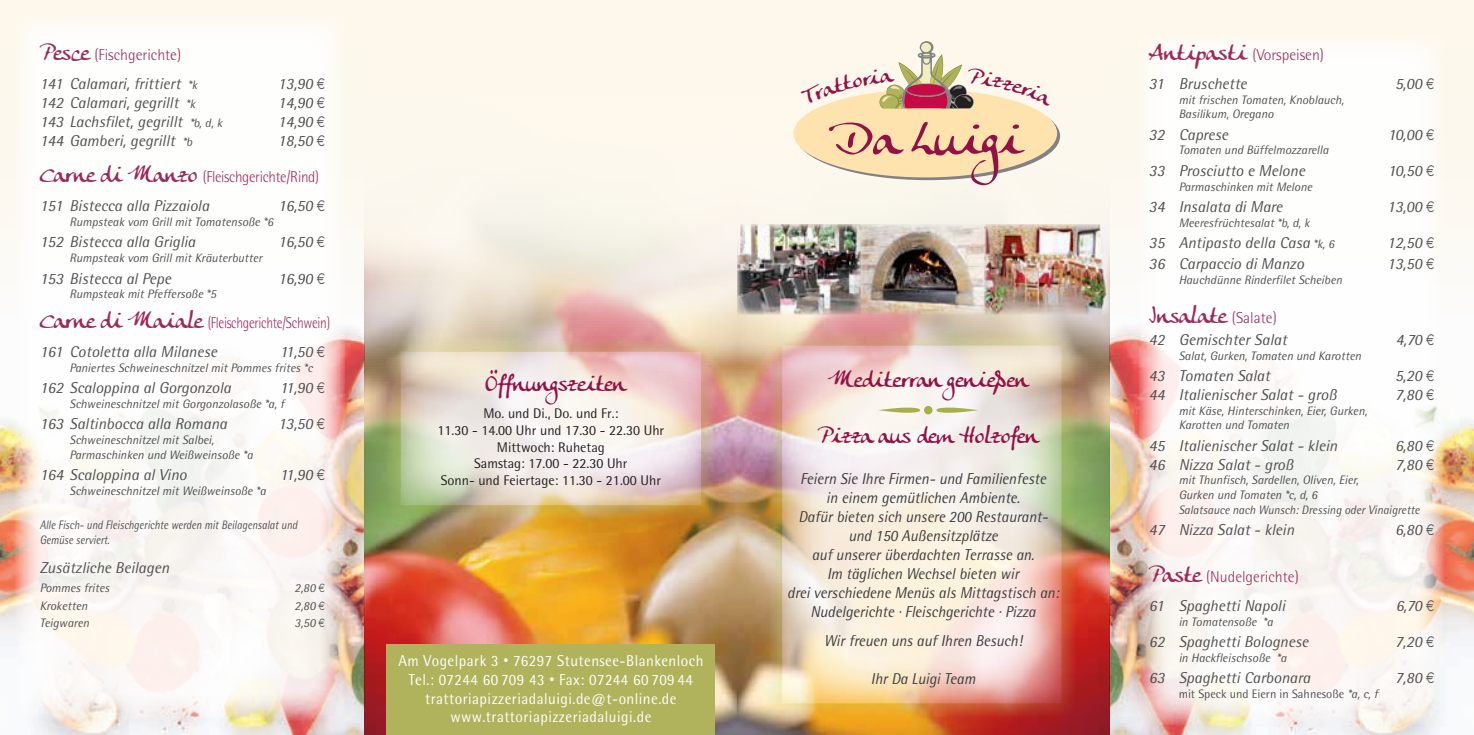
<style>
.page{position:relative;width:1474px;height:735px;background:#fff}
.page>*{position:absolute;margin:0;border:0;box-sizing:border-box;transform-origin:0 0}
.t1{font:22.75px "Anke Calligraphic FG";color:#911247}
.t2{font:italic 15.75px/28.9px "Rotis Semi Sans";color:#3e3e3f}
.t3{font:italic 15.75px/18.9px "Rotis Semi Sans";color:#3e3e3f;text-align:center;scale:.95 1}
.t4{font:15.75px/18.9px "Rotis Semi Sans";letter-spacing:.03em;color:#fff;text-align:center;scale:.95 1}
.t5{font:300 15.75px/28.9px "Rotis Semi Sans";letter-spacing:-.02em;color:#911247;scale:.85 1}
.t6{font:300 15.75px/28.9px "Rotis Semi Sans";color:#911247}
.t7{font:14px/16.8px "Rotis Semi Sans";color:#231f20;text-align:center}
.t8{font:italic 12.25px/14.7px "Rotis Semi Sans";color:#3e3e3f}
.t9{font:italic 12.25px/14.7px "Rotis Semi Sans";color:#3e3e3f;scale:.86 1}
.t10{font:12.25px "Rotis Semi Sans";color:#3e3e3f}
.s1{font-family:"Anke Calligraphic FG";font-style:normal;font-size:22.75px;color:#911247}
.s2{font-weight:300;font-style:normal;color:#911247}
.s3{font-size:12.25px}
.s4{font-family:"Euro Sans";font-style:normal}
.s5{font-family:"Anke Calligraphic FG";font-weight:400;font-size:22.75px}
.s6{font-weight:400;font-style:italic;color:#3e3e3f}
.s7{font-size:10.5px}
.s8{font-family:"Rotis Semi Sans";font-weight:300;font-size:15.75px}
.s9{font-style:italic}
</style>
<div class="page">
<img style="left:0;top:317px;width:365px;height:417px">
<img style="left:1109px;top:317px;width:364px;height:417px">
<img style="left:737px;top:317px;width:372px;height:417px">
<img style="left:365px;top:317px;width:372px;height:417px">
<div style="left:0;top:0;width:1473px;height:317px;background:#fef8ec"></div>
<svg style="left:15px;top:27px;width:330px;height:692px"></svg>
<svg style="left:1138px;top:46px;width:306px;height:678px"></svg>
<img style="left:768px;top:331px;width:307px;height:386px">
<img style="left:386px;top:337px;width:329px;height:182px">
<svg style="left:878px;top:405px;width:100px;height:9px"></svg>
<div style="left:793px;top:89px;width:264px;height:88px;background:#fee3af;border-radius:50%"></div>
<svg style="left:828px;top:122px;width:75px;height:32px"></svg>
<svg style="left:911px;top:122px;width:113px;height:63px"></svg>
<img style="left:861px;top:224px;width:123px;height:90px">
<img style="left:737px;top:224px;width:124px;height:90px">
<img style="left:984px;top:224px;width:125px;height:90px">
<div style="left:386px;top:643px;width:329px;height:91px;background:#b0b35b"></div>
<svg style="left:817px;top:41px;width:216px;height:67px"></svg>
<p class="t2" style="left:40px;top:40px;width:159px"><span class="s1">Pesce</span> <span class="s2">(Fischgerichte)<br></span>141 Calamari, frittiert <span class="s3">*k</span></p>
<p class="t2" style="left:278px;top:69px;width:49px">13,90 <span class="s4">E</span></p>
<p class="t2" style="left:40px;top:88px;width:157px">142 Calamari, gegrillt <span class="s3">*k</span></p>
<p class="t2" style="left:278px;top:88px;width:49px">14,90 <span class="s4">E</span></p>
<p class="t2" style="left:40px;top:107px;width:184px">143 Lachsfilet, gegrillt <span class="s3">*b, d, k</span></p>
<p class="t2" style="left:278px;top:107px;width:49px">14,90 <span class="s4">E</span></p>
<p class="t2" style="left:40px;top:125px;width:154px">144 Gamberi, gegrillt <span class="s3">*b</span></p>
<p class="t2" style="left:278px;top:125px;width:49px">18,50 <span class="s4">E</span></p>
<p class="t2" style="left:40px;top:162px;width:281px"><span class="s1">Carne di Manzo</span> <span class="s2">(Fleischgerichte/Rind)<br></span>151 Bistecca alla Pizzaiola</p>
<p class="t2" style="left:278px;top:191px;width:49px">16,50 <span class="s4">E</span></p>
<p class="t8" style="left:69px;top:214px;width:205px">Rumpsteak vom Grill mit Tomatensoße *6</p>
<p class="t2" style="left:40px;top:227px;width:157px">152 Bistecca alla Griglia</p>
<p class="t2" style="left:278px;top:227px;width:49px">16,50 <span class="s4">E</span></p>
<p class="t8" style="left:69px;top:250px;width:194px">Rumpsteak vom Grill mit Kräuterbutter</p>
<p class="t2" style="left:40px;top:263px;width:133px">153 Bistecca al Pepe</p>
<p class="t2" style="left:278px;top:263px;width:49px">16,90 <span class="s4">E</span></p>
<p class="t8" style="left:69px;top:286px;width:148px">Rumpsteak mit Pfeffersoße *5</p>
<p class="t5" style="left:40px;top:308px;width:343px"><span class="s5">Carne di Maiale</span> (Fleischgerichte/Schwein)<br><span class="s6">161 Cotoletta alla Milanese</span></p>
<p class="t2" style="left:280px;top:336px;width:47px">11,50 <span class="s4">E</span></p>
<p class="t8" style="left:69px;top:360px;width:245px">Paniertes Schweineschnitzel mit Pommes frites *c</p>
<p class="t2" style="left:40px;top:373px;width:193px">162 Scaloppina al Gorgonzola</p>
<p class="t2" style="left:280px;top:373px;width:47px">11,90 <span class="s4">E</span></p>
<p class="t8" style="left:69px;top:396px;width:216px">Schweineschnitzel mit Gorgonzolasoße *a, f</p>
<p class="t2" style="left:40px;top:409px;width:189px">163 Saltinbocca alla Romana</p>
<p class="t2" style="left:278px;top:409px;width:49px">13,50 <span class="s4">E</span></p>
<p class="t8" style="left:69px;top:432px;width:185px">Schweineschnitzel mit Salbei,<br>Parmaschinken und Weißweinsoße *a</p>
<p class="t2" style="left:40px;top:459px;width:149px">164 Scaloppina al Vino</p>
<p class="t2" style="left:280px;top:459px;width:47px">11,90 <span class="s4">E</span></p>
<p class="t8" style="left:69px;top:482px;width:198px">Schweineschnitzel mit Weißweinsoße *a</p>
<p class="t9" style="left:40px;top:517px;width:301px">Alle Fisch- und Fleischgerichte werden mit Beilagensalat und<br>Gemüse serviert.</p>
<p class="t2" style="left:40px;top:552px;width:131px">Zusätzliche Beilagen</p>
<p class="t8" style="left:40px;top:580px;width:71px">Pommes frites</p>
<p class="t8" style="left:294px;top:580px;width:32px">2,80 <span class="s4">E</span></p>
<p class="t8" style="left:40px;top:597px;width:49px">Kroketten</p>
<p class="t8" style="left:294px;top:597px;width:32px">2,80 <span class="s4">E</span></p>
<p class="t8" style="left:40px;top:614px;width:51px">Teigwaren</p>
<p class="t8" style="left:294px;top:614px;width:32px">3,50 <span class="s4">E</span></p>
<h1 class="t1" style="left:486px;top:370px;width:141px">Öffnungszeiten</h1>
<p class="t7" style="left:437px;top:404px;width:228px">Mo. und Di., Do. und Fr.:<br>11.30 - 14.00 Uhr und 17.30 - 22.30 Uhr<br>Mittwoch: Ruhetag<br>Samstag: 17.00 - 22.30 Uhr<br>Sonn- und Feiertage: 11.30 - 21.00 Uhr</p>
<p class="t4" style="left:398px;top:650px;width:323px">Am Vogelpark 3 <span class="s7">•</span> 76297 Stutensee-Blankenloch Tel.: 07244 60 709 43 <span class="s7">•</span> Fax: 07244 60 709 44 trattoriapizzeriadaluigi.de@t-online.de www.trattoriapizzeriadaluigi.de</p>
<h1 class="t1" style="left:828px;top:366px;width:201px">Mediterran genießen</h1>
<h1 class="t1" style="left:817px;top:421px;width:222px">Pizza aus dem Holzofen</h1>
<p class="t3" style="left:787px;top:469px;width:287px">Feiern Sie Ihre Firmen- und Familienfeste<br>in einem gemütlichen Ambiente.<br>Dafür bieten sich unsere 200 Restaurant&shy;und 150 Außensitzplätze<br>auf unserer überdachten Terrasse an.<br>Im täglichen Wechsel bieten wir<br>drei verschiedene Menüs als Mittagstisch an:<br>Nudelgerichte · Fleischgerichte · Pizza</p>
<p class="t3" style="left:824px;top:630px;width:210px">Wir freuen uns auf Ihren Besuch!</p>
<p class="t3" style="left:870px;top:669px;width:111px">Ihr Da Luigi Team</p>
<p class="t6" style="left:1148px;top:40px;width:177px"><span class="s5">Antipasti</span> (Vorspeisen)<br><span class="s6">31 Bruschette</span></p>
<p class="t2" style="left:1394px;top:69px;width:41px">5,00 <span class="s4">E</span></p>
<p class="t8" style="left:1178px;top:92px;width:167px">mit frischen Tomaten, Knoblauch,<br>Basilikum, Oregano</p>
<p class="t2" style="left:1148px;top:120px;width:81px">32 Caprese</p>
<p class="t2" style="left:1387px;top:120px;width:48px">10,00 <span class="s4">E</span></p>
<p class="t8" style="left:1178px;top:143px;width:151px">Tomaten und Büffelmozzarella</p>
<p class="t2" style="left:1148px;top:156px;width:158px">33 Prosciutto e Melone</p>
<p class="t2" style="left:1387px;top:156px;width:48px">10,50 <span class="s4">E</span></p>
<p class="t8" style="left:1178px;top:179px;width:135px">Parmaschinken mit Melone</p>
<p class="t2" style="left:1148px;top:192px;width:135px">34 Insalata di Mare</p>
<p class="t2" style="left:1387px;top:192px;width:49px">13,00 <span class="s4">E</span></p>
<p class="t8" style="left:1178px;top:215px;width:132px">Meeresfrüchtesalat *b, d, k</p>
<p class="t2" style="left:1148px;top:228px;width:187px">35 Antipasto della Casa <span class="s3">*k, 6</span></p>
<p class="t2" style="left:1387px;top:228px;width:49px">12,50 <span class="s4">E</span></p>
<p class="t2" style="left:1148px;top:249px;width:156px">36 Carpaccio di Manzo</p>
<p class="t2" style="left:1387px;top:249px;width:49px">13,50 <span class="s4">E</span></p>
<p class="t8" style="left:1178px;top:272px;width:165px">Hauchdünne Rinderfilet Scheiben</p>
<h1 class="t1" style="left:1148px;top:302px;width:129px">Insalate <span class="s8">(Salate)</span></h1>
<p class="t2" style="left:1148px;top:324px;width:139px">42 Gemischter Salat</p>
<p class="t2" style="left:1395px;top:324px;width:40px">4,70 <span class="s4">E</span></p>
<p class="t8" style="left:1178px;top:347px;width:184px">Salat, Gurken, Tomaten und Karotten</p>
<p class="t2" style="left:1148px;top:361px;width:123px">43 Tomaten Salat</p>
<p class="t2" style="left:1394px;top:361px;width:41px">5,20 <span class="s4">E</span></p>
<p class="t2" style="left:1148px;top:379px;width:189px">44 Italienischer Salat - groß</p>
<p class="t2" style="left:1394px;top:379px;width:41px">7,80 <span class="s4">E</span></p>
<p class="t8" style="left:1178px;top:402px;width:190px">mit Käse, Hinterschinken, Eier, Gurken,<br>Karotten und Tomaten</p>
<p class="t2" style="left:1148px;top:430px;width:190px">45 Italienischer Salat - klein</p>
<p class="t2" style="left:1394px;top:430px;width:41px">6,80 <span class="s4">E</span></p>
<p class="t2" style="left:1148px;top:449px;width:146px">46 Nizza Salat - groß</p>
<p class="t2" style="left:1394px;top:449px;width:41px">7,80 <span class="s4">E</span></p>
<p class="t8" style="left:1178px;top:472px;width:242px">mit Thunfisch, Sardellen, Oliven, Eier,<br>Gurken und Tomaten *c, d, 6<br>Salatsauce nach Wunsch: Dressing oder Vinaigrette</p>
<p class="t2" style="left:1148px;top:515px;width:147px">47 Nizza Salat - klein</p>
<p class="t2" style="left:1394px;top:515px;width:41px">6,80 <span class="s4">E</span></p>
<p class="t2" style="left:1148px;top:561px;width:151px"><span class="s1">Paste</span> <span class="s2">(Nudelgerichte)<br></span>61 Spaghetti Napoli</p>
<p class="t2" style="left:1395px;top:590px;width:40px">6,70 <span class="s4">E</span></p>
<p class="t8" style="left:1178px;top:613px;width:96px">in Tomatensoße *a</p>
<p class="t2" style="left:1148px;top:626px;width:161px">62 Spaghetti Bolognese</p>
<p class="t2" style="left:1394px;top:626px;width:41px">7,20 <span class="s4">E</span></p>
<p class="t8" style="left:1178px;top:649px;width:109px">in Hackfleischsoße *a</p>
<p class="t2" style="left:1148px;top:662px;width:163px">63 Spaghetti Carbonara</p>
<p class="t2" style="left:1394px;top:662px;width:41px">7,80 <span class="s4">E</span></p>
<p class="t10" style="left:1178px;top:686px;width:201px">mit Speck und Eiern in Sahnesoße <span class="s9">*a, c, f</span></p>
</div>
